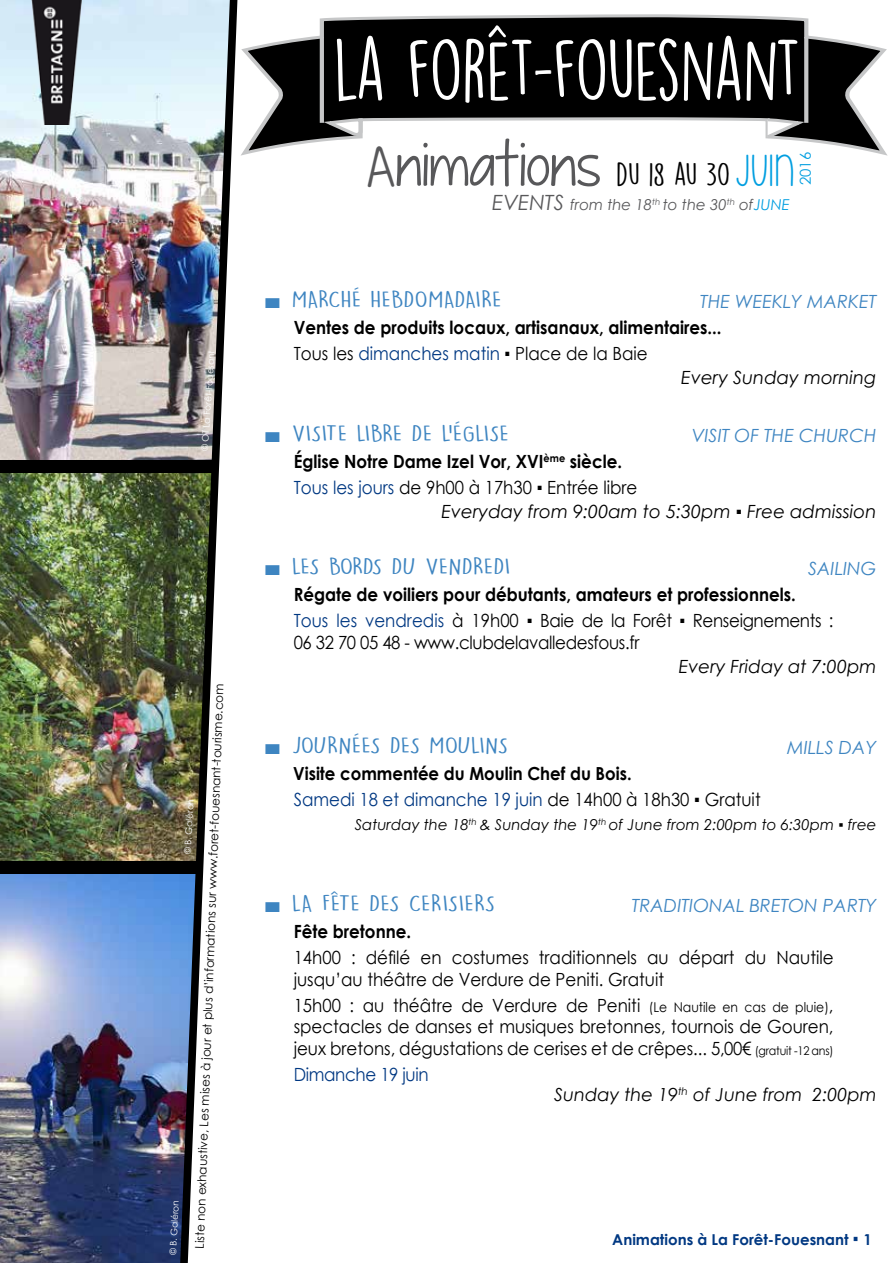
<style>
.page{position:relative;width:893px;height:1263px;background:#fff}
.page>*{position:absolute;margin:0;border:0;box-sizing:border-box;transform-origin:0 0}
.t1{font:78px "DK Lemon Yellow Sun";color:#fff}
.t2{font:57px "KG Pieceby Piece";color:#58585a}
.t3{font:21.15px "DK Lemon Yellow Sun";color:#3e85c1;scale:1.42 1}
.t4{font:21.15px "DK Lemon Yellow Sun";letter-spacing:-.02em;color:#3e85c1;scale:1.42 1}
.t5{font:italic 21px "Century Gothic";color:#58585a}
.t6{font:700 18.15px/26.1px "Century Gothic";color:#000;scale:.92 1}
.t7{font:18.15px/21.8px "Century Gothic";color:#000;scale:.92 1}
.t8{font:italic 18.15px "Century Gothic";color:#000}
.t9{font:italic 18.15px "Century Gothic";color:#3e85c1}
.t10{font:18.15px "Century Gothic";color:#003882;scale:.92 1}
.t11{font:18.15px "Century Gothic";letter-spacing:-.02em;color:#000;scale:.92 1}
.t12{font:18.15px "Century Gothic";letter-spacing:-.02em;color:#003882;scale:.92 1}
.t13{font:700 18px "Century Gothic";color:#000;scale:.92 1}
.t14{font:italic 18px "Century Gothic";color:#000}
.t15{font:italic 15px "Century Gothic";color:#000}
.t16{font:700 15px "Century Gothic";color:#003882}
.t17{font:italic 15px "Century Gothic";color:#58585a}
.t18{font:15px "Century Gothic";color:#009ee0}
.t19{font:12px "Century Gothic";color:#000}
.t20{font:9px "Century Gothic";color:#fff}
.s1{font-size:48px}
.s2{font-family:"DK Lemon Yellow Sun";font-size:28.5px;color:#000}
.s3{font-family:"Please write me a song";font-size:45px;color:#009ee0}
.s4{font-size:21px}
.s5{color:#009ee0}
.s6{font-family:"Century Gothic"}
.s7{font-weight:400}
.s8{font-weight:400;color:#003882}
.s9{color:#000}
.s10{font-size:13.5px}
.s11{font-size:12px}
.s12{font-weight:400;font-size:18px}
</style>
<div class="page">
<img style="left:0;top:0;width:180px;height:460px">
<img style="left:0;top:472px;width:180px;height:389px">
<img style="left:0;top:873px;width:180px;height:390px">
<div style="left:0;top:460px;width:239px;height:12px;background:#000"></div>
<div style="left:0;top:861px;width:239px;height:12px;background:#000"></div>
<img style="left:180px;top:0;width:57px;height:1263px">
<img style="left:32px;top:0;width:49px;height:124px">
<svg style="left:241px;top:14px;width:647px;height:142px"></svg>
<svg style="left:318px;top:117px;width:47px;height:23px"></svg>
<svg style="left:762px;top:117px;width:49px;height:24px"></svg>
<hr style="left:320px;top:37px;width:4px;height:86px;background:#c6c7c8">
<svg style="left:804px;top:37px;width:4px;height:86px"></svg>
<p class="t20" style="left:198px;top:450px;width:102px;rotate:-86deg">© OT La Forêt-Fouesant</p>
<p class="t19" style="left:191px;top:1248px;width:567px;rotate:-88deg">Liste non exhaustive, Les mises à jour et plus d’informations sur www.foret-fouesnant-tourisme.com</p>
<p class="t20" style="left:181px;top:854px;width:57px;rotate:-87deg">© B. Galéron</p>
<p class="t20" style="left:167px;top:1255px;width:57px;rotate:-87deg">© B. Galéron</p>
<h1 class="t1" style="left:333px;top:23px;width:470px">LA FORÊT-FOUESNANT</h1>
<h2 class="t2" style="left:367px;top:128px;width:429px"><span class="s1">a</span>nimations <span class="s2">DU 18 AU 30</span> <span class="s3">Juin</span></h2>
<p class="t18" style="left:795px;top:185px;width:35px;rotate:-90deg">2016</p>
<p class="t5" style="left:492px;top:188px;width:14px">EVENT</p>
<p class="t17" style="left:554px;top:194px;width:218px"><span class="s4">S</span> from the 18<sup>th</sup> to the 30<sup>th</sup> of<span class="s5">JUNE</span></p>
<p class="t4" style="left:263px;top:286px;width:169px"><span class="s6">■</span> MARCHÉ HEBDOMADAIRE</p>
<p class="t9" style="left:700px;top:289px;width:178px">the weekly market</p>
<p class="t6" style="left:294px;top:314px;width:467px">Ventes de produits locaux, artisanaux, alimentaires...<br><span class="s7">Tous les</span> <span class="s8">dimanches matin</span> <span class="s7">▪ Place de la Baie</span></p>
<p class="t8" style="left:681px;top:365px;width:197px">Every Sunday morning</p>
<p class="t3" style="left:263px;top:420px;width:175px"><span class="s6">■</span> VISITE LIBRE DE L’ÉGLISE</p>
<p class="t9" style="left:692px;top:422px;width:186px">visit of the church</p>
<p class="t6" style="left:294px;top:447px;width:375px">église Notre Dame Izel Vor, XVI<sup>ème</sup> siècle.<br><span class="s8">Tous les jours</span> <span class="s7">de 9h00 à 17h30 ▪ Entrée libre</span></p>
<p class="t8" style="left:441px;top:498px;width:437px">Everyday from 9:00am to 5:30pm ▪ Free admission</p>
<p class="t4" style="left:263px;top:554px;width:176px"><span class="s6">■</span> LES BORDS DU VENDREDI</p>
<p class="t9" style="left:808px;top:556px;width:70px">sailing</p>
<p class="t6" style="left:294px;top:581px;width:588px">Régate de voiliers pour débutants, amateurs et professionnels.<br><span class="s8">Tous les vendredis</span> <span class="s7">à 19h00 ▪ Baie de la Forêt ▪ Renseignements :</span></p>
<p class="t11" style="left:294px;top:630px;width:377px">06 32 70 05 48 - www.clubdelavalledesfous.fr</p>
<p class="t8" style="left:679px;top:654px;width:199px">Every Friday at 7:00pm</p>
<p class="t3" style="left:263px;top:733px;width:174px"><span class="s6">■</span> JOURNÉES DES MOULINS</p>
<p class="t9" style="left:787px;top:735px;width:11px">MILL</p>
<p class="t9" style="left:825px;top:735px;width:53px">S Day</p>
<p class="t13" style="left:293px;top:760px;width:369px">Visite commentée du Moulin Chef du Bois.</p>
<p class="t10" style="left:294px;top:787px;width:509px">Samedi 18 et dimanche 19 juin <span class="s9">de 14h00 à 18h30 ▪ Gratuit</span></p>
<p class="t15" style="left:355px;top:814px;width:523px">Saturday the 18<sup>th</sup> &amp; Sunday the 19<sup>th</sup> of June from 2:00pm to 6:30pm ▪ free</p>
<p class="t3" style="left:263px;top:890px;width:165px"><span class="s6">■</span> LA FÊTE DES CERISIERS</p>
<p class="t9" style="left:632px;top:892px;width:246px">traditional breton party</p>
<p class="t6" style="left:294px;top:917px;width:129px">Fête bretonne.</p>
<p class="t7" style="left:294px;top:946px;width:588px">14h00 : défilé en costumes traditionnels au départ du Nautile jusqu’au théâtre de Verdure de Peniti. Gratuit</p>
<p class="t7" style="left:294px;top:994px;width:588px;text-align:justify">15h00 : au théâtre de Verdure de Peniti <span class="s10">(Le Nautile en cas de pluie)</span>, spectacles de danses et musiques bretonnes, tournois de Gouren, jeux bretons, dégustations de cerises et de crêpes... 5,00€ <span class="s11">(gratuit -12 ans)</span></p>
<p class="t12" style="left:294px;top:1062px;width:148px">Dimanche 19 juin</p>
<p class="t14" style="left:554px;top:1082px;width:324px">Sunday the 19<sup>th</sup> of June from 2:00pm</p>
<p class="t16" style="left:612px;top:1228px;width:261px">Animations à La Forêt-Fouesnant <span class="s12">▪</span> 1</p>
</div>
